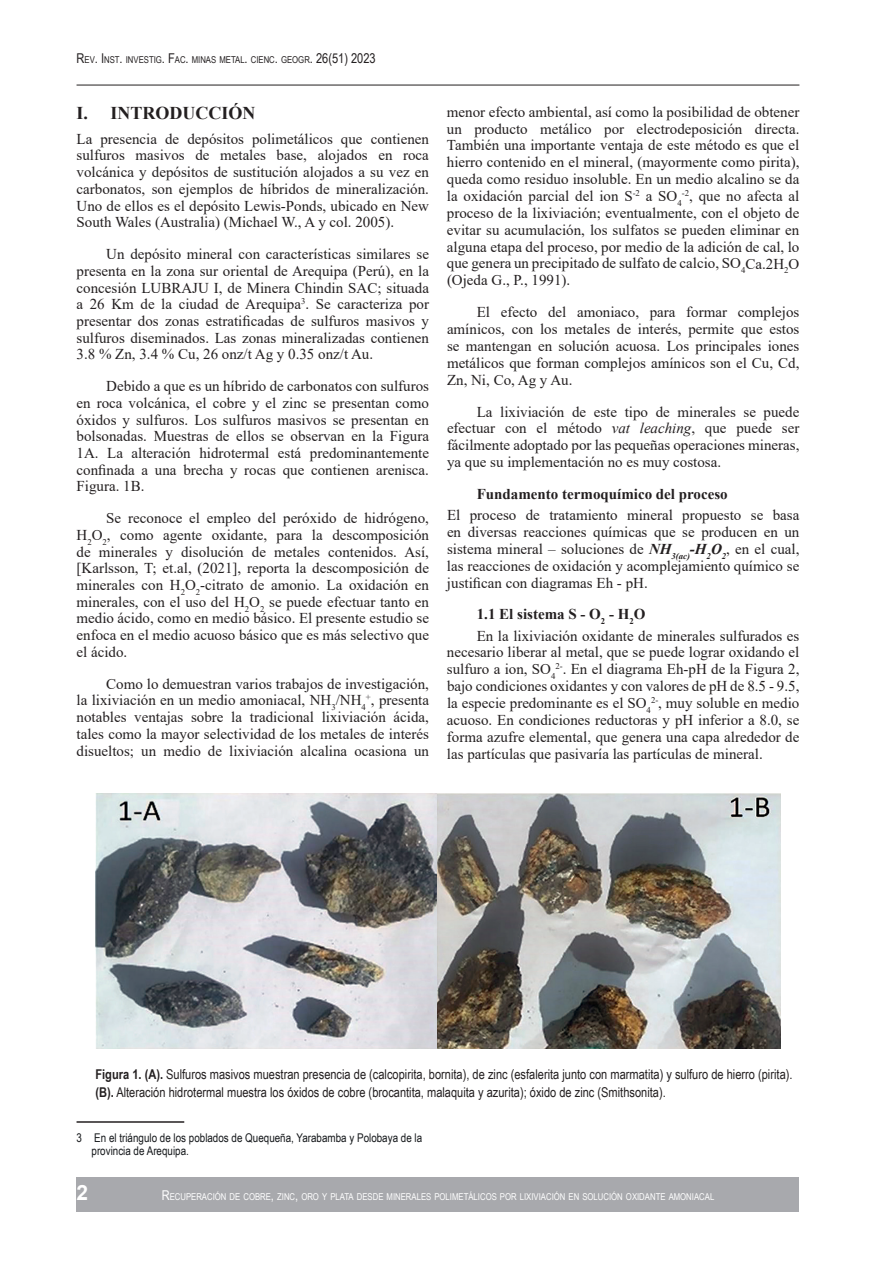
<style>
.page{position:relative;width:893px;height:1263px;background:#fff}
.page>*{position:absolute;margin:0;border:0;box-sizing:border-box;transform-origin:0 0}
.t1{font:700 21px "Arial";color:#fff}
.t2{font:700 18px "Times New Roman";color:#231f20}
.t3{font:15px/16.8px "Times New Roman";color:#231f20;text-align:justify}
.t4{font:700 15px "Times New Roman";color:#231f20}
.t5{font:13.5px/18px "Arial Narrow";color:#231f20}
.t6{font:12px/13.2px "Arial Narrow";color:#14171a}
.t7{font:9.45px "Arial Narrow";color:#fff}
.t8{font:9.45px "Arial Narrow";color:#231f20}
.s1{font-size:13.5px}
.s2{font-style:italic}
.s3{font-weight:700;font-style:italic}
.s4{font-weight:700}
</style>
<div class="page">
<div style="left:77px;top:1178px;width:722px;height:34px;background:#a8a9ad"></div>
<hr style="left:77px;top:85px;width:722px;height:1px;background:#231f20">
<hr style="left:77px;top:1121px;width:107px;height:2px;background:#231f20">
<img style="left:95px;top:794px;width:685px;height:255px">
<p class="t8" style="left:77px;top:53px;width:301px"><span class="s1">R</span>EV<span class="s1">. I</span> NST<span class="s1">.</span> INVESTIG<span class="s1">. F</span>AC<span class="s1">.</span> MINAS METAL<span class="s1">.</span> CIENC<span class="s1">.</span> GEOGR<span class="s1">. 26(51) 2023</span></p>
<p class="t2" style="left:77px;top:99px;width:181px">I. INTRODUCCIÓN</p>
<p class="t3" style="left:77px;top:130px;width:354px">La presencia de depósitos polimetálicos que contienen sulfuros masivos de metales base, alojados en roca volcánica y depósitos de sustitución alojados a su vez en carbonatos, son ejemplos de híbridos de mineralización.<br>Uno de ellos es el depósito Lewis-Ponds, ubicado en New South Wales (Australia) (Michael W., A y col. 2005).</p>
<p class="t3" style="left:77px;top:245px;width:354px;text-indent:30px">Un depósito mineral con características similares se presenta en la zona sur oriental de Arequipa (Perú), en la concesión LUBRAJU I, de Minera Chindin SAC; situada a 26 Km de la ciudad de Arequipa<sup>3</sup>. Se caracteriza por presentar dos zonas estratificadas de sulfuros masivos y sulfuros diseminados. Las zonas mineralizadas contienen 3.8 % Zn, 3.4 % Cu, 26 onz/t Ag y 0.35 onz/t Au.</p>
<p class="t3" style="left:77px;top:377px;width:354px;text-indent:30px">Debido a que es un híbrido de carbonatos con sulfuros en roca volcánica, el cobre y el zinc se presentan como óxidos y sulfuros. Los sulfuros masivos se presentan en bolsonadas. Muestras de ellos se observan en la Figura 1A. La alteración hidrotermal está predominantemente confinada a una brecha y rocas que contienen arenisca.<br>Figura. 1B.</p>
<p class="t3" style="left:77px;top:509px;width:354px;text-indent:30px">Se reconoce el empleo del peróxido de hidrógeno, H<sub>2</sub>O<sub>2</sub>, como agente oxidante, para la descomposición de minerales y disolución de metales contenidos. Así, [Karlsson, T; et.al, (2021], reporta la descomposición de minerales con H<sub>2</sub>O<sub>2</sub>-citrato de amonio. La oxidación en minerales, con el uso del H<sub>2</sub>O<sub>2</sub> se puede efectuar tanto en medio ácido, como en medio básico. El presente estudio se enfoca en el medio acuoso básico que es más selectivo que el ácido.</p>
<p class="t3" style="left:77px;top:675px;width:354px;text-indent:30px">Como lo demuestran varios trabajos de investigación, la lixiviación en un medio amoniacal, NH<sub>3</sub>/NH<sub>4</sub><sup>+</sup>, presenta notables ventajas sobre la tradicional lixiviación ácida, tales como la mayor selectividad de los metales de interés disueltos; un medio de lixiviación alcalina ocasiona un</p>
<p class="t3" style="left:447px;top:103px;width:354px">menor efecto ambiental, así como la posibilidad de obtener un producto metálico por electrodeposición directa.<br>También una importante ventaja de este método es que el hierro contenido en el mineral, (mayormente como pirita), queda como residuo insoluble. En un medio alcalino se da la oxidación parcial del ion S<sup>-2</sup> a SO<sub>4</sub><sup>-2</sup>, que no afecta al proceso de la lixiviación; eventualmente, con el objeto de evitar su acumulación, los sulfatos se pueden eliminar en alguna etapa del proceso, por medio de la adición de cal, lo que genera un precipitado de sulfato de calcio, SO<sub>4</sub>Ca.2H<sub>2</sub>O (Ojeda G., P., 1991).</p>
<p class="t3" style="left:447px;top:303px;width:354px;text-indent:30px">El efecto del amoniaco, para formar complejos amínicos, con los metales de interés, permite que estos se mantengan en solución acuosa. Los principales iones metálicos que forman complejos amínicos son el Cu, Cd, Zn, Ni, Co, Ag y Au.</p>
<p class="t3" style="left:447px;top:403px;width:354px;text-indent:30px">La lixiviación de este tipo de minerales se puede efectuar con el método <span class="s2">vat leaching</span>, que puede ser fácilmente adoptado por las pequeñas operaciones mineras, ya que su implementación no es muy costosa.</p>
<p class="t4" style="left:477px;top:483px;width:252px">Fundamento termoquímico del proceso</p>
<p class="t3" style="left:447px;top:506px;width:354px">El proceso de tratamiento mineral propuesto se basa en diversas reacciones químicas que se producen en un sistema mineral – soluciones de <span class="s3">NH</span><sub>3(ac)</sub><span class="s3">-H</span><sub>2</sub><span class="s3">O</span><sub>2</sub>, en el cual, las reacciones de oxidación y acomplejamiento químico se justifican con diagramas Eh - pH.</p>
<p class="t3" style="left:477px;top:603px;width:324px;line-height:21.1px"><span class="s4">1.1 El sistema S - O</span><sub>2</sub> <span class="s4">- H</span><sub>2</sub><span class="s4">O<br></span>En la lixiviación oxidante de minerales sulfurados es</p>
<p class="t3" style="left:447px;top:643px;width:354px">necesario liberar al metal, que se puede lograr oxidando el sulfuro a ion, SO<sub>4</sub><sup>2-</sup>. En el diagrama Eh-pH de la Figura 2, bajo condiciones oxidantes y con valores de pH de 8.5 - 9.5, la especie predominante es el SO<sub>4</sub><sup>2-</sup>, muy soluble en medio acuoso. En condiciones reductoras y pH inferior a 8.0, se forma azufre elemental, que genera una capa alrededor de las partículas que pasivaría las partículas de mineral.</p>
<p class="t5" style="left:95px;top:1064px;width:699px"><span class="s4">Figura 1. (A).</span> Sulfuros masivos muestran presencia de (calcopirita, bornita), de zinc (esfalerita junto con marmatita) y sulfuro de hierro (pirita). <span class="s4">(B).</span> Alteración hidrotermal muestra los óxidos de cobre (brocantita, malaquita y azurita); óxido de zinc (Smithsonita).</p>
<p class="t6" style="left:92px;top:1130px;width:332px;text-indent:-15px">3 En el triángulo de los poblados de Quequeña, Yarabamba y Polobaya de la provincia de Arequipa.</p>
<h1 class="t1" style="left:77px;top:1178px;width:13px">2</h1>
<p class="t7" style="left:162px;top:1189px;width:554px"><span class="s1">R</span>ECUPERACIÓN DE COBRE<span class="s1">,</span> ZINC<span class="s1">,</span> ORO Y PLATA DESDE MINERALES POLIMETÁLICOS POR LIXIVIACIÓN EN SOLUCIÓN OXIDANTE AMONIACAL</p>
</div>
